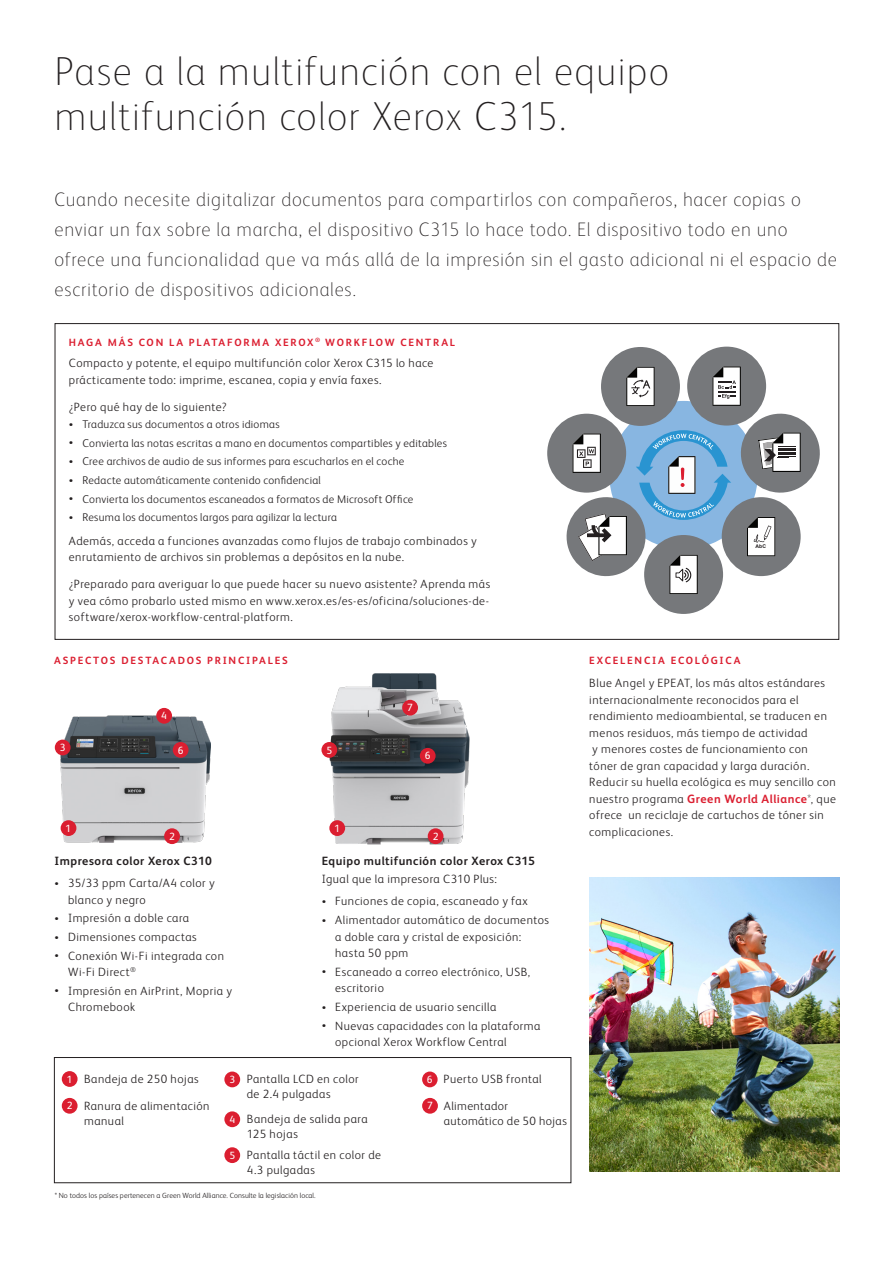
<style>
.page{position:relative;width:893px;height:1263px;background:#fff}
.page>*{position:absolute;margin:0;border:0;box-sizing:border-box;transform-origin:0 0}
.Header_Inside_Spread{font:100 40.5px/45px "Xerox Sans";letter-spacing:.03em;color:#231f20}
.Intro{font:100 19.5px/30px "Xerox Sans";letter-spacing:.035em;color:#231f20}
.Body_Text{font:300 12px/16.5px "Xerox Sans";letter-spacing:.045em;color:#231f20}
.Body_Text___Bullet_Less_Space_Below{font:300 12px/15px "Xerox Sans";letter-spacing:.04em;color:#231f20}
.Body_Text-2{font:700 12px "Xerox Sans";letter-spacing:.04em;color:#231f20}
.t1{font:300 11.25px "Xerox Sans";letter-spacing:.025em;color:#231f20}
.Body_Subhead{font:700 10.5px "Xerox Sans";letter-spacing:.17em;color:#db1e30}
.t2{font:10.5px "Xerox Sans";color:#fff}
.Legal{font:300 7.5px "Xerox Sans";letter-spacing:.01em;color:#231f20}
.t3{font:700 5.1px "Arial";color:#231f20}
.s1{font-size:9px}
.s2{font-weight:700;color:#db1e30}
.s3{font-weight:100}
</style>
<div class="page">
<img style="left:61px;top:707px;width:149px;height:138px">
<img style="left:329px;top:673px;width:141px;height:171px">
<div style="left:164px;top:828px;width:16px;height:16px;background:#db1e30;border-radius:50%"></div>
<div style="left:428px;top:828px;width:15px;height:16px;background:#db1e30;border-radius:50%"></div>
<div style="left:402px;top:700px;width:16px;height:15px;background:#db1e30;border-radius:50%"></div>
<div style="left:61px;top:820px;width:15px;height:16px;background:#db1e30;border-radius:50%"></div>
<div style="left:329px;top:820px;width:16px;height:16px;background:#db1e30;border-radius:50%"></div>
<div style="left:156px;top:708px;width:16px;height:16px;background:#db1e30;border-radius:50%"></div>
<div style="left:321px;top:742px;width:16px;height:16px;background:#db1e30;border-radius:50%"></div>
<div style="left:55px;top:740px;width:16px;height:15px;background:#db1e30;border-radius:50%"></div>
<div style="left:173px;top:742px;width:16px;height:16px;background:#db1e30;border-radius:50%"></div>
<div style="left:420px;top:748px;width:16px;height:16px;background:#db1e30;border-radius:50%"></div>
<div style="left:54px;top:1057px;width:517px;height:126px;border:1px solid #231f20"></div>
<div style="left:62px;top:1071px;width:16px;height:16px;background:#db1e30;border-radius:50%"></div>
<div style="left:62px;top:1098px;width:16px;height:16px;background:#db1e30;border-radius:50%"></div>
<div style="left:224px;top:1147px;width:16px;height:16px;background:#db1e30;border-radius:50%"></div>
<div style="left:224px;top:1071px;width:16px;height:16px;background:#db1e30;border-radius:50%"></div>
<div style="left:224px;top:1111px;width:16px;height:16px;background:#db1e30;border-radius:50%"></div>
<div style="left:422px;top:1098px;width:16px;height:16px;background:#db1e30;border-radius:50%"></div>
<div style="left:422px;top:1071px;width:16px;height:16px;background:#db1e30;border-radius:50%"></div>
<div style="left:601px;top:347px;width:79px;height:79px;background:#76787b;border-radius:50%"></div>
<div style="left:687px;top:347px;width:79px;height:79px;background:#76787b;border-radius:50%"></div>
<div style="left:547px;top:414px;width:79px;height:79px;background:#76787b;border-radius:50%"></div>
<div style="left:644px;top:535px;width:79px;height:79px;background:#76787b;border-radius:50%"></div>
<svg style="left:563px;top:366px;width:257px;height:228px"></svg>
<img style="left:589px;top:877px;width:250px;height:294px">
<p class="Header_Inside_Spread" style="left:55px;top:47px;width:616px">Pase a la multifunción con el equipo multifunción color Xerox C315.</p>
<p class="Intro" style="left:55px;top:184px;width:784px">Cuando necesite digitalizar documentos para compartirlos con compañeros, hacer copias o enviar un fax sobre la marcha, el dispositivo C315 lo hace todo. El dispositivo todo en uno ofrece una funcionalidad que va más allá de la impresión sin el gasto adicional ni el espacio de escritorio de dispositivos adicionales.</p>
<p class="Body_Subhead" style="left:69px;top:335px;width:388px">HAGA MÁS CON LA PLATAFORMA XEROX<sup>®</sup> WORKFLOW CENTRAL</p>
<p class="Body_Text" style="left:69px;top:354px;width:366px">Compacto y potente, el equipo multifunción color Xerox C315 lo hace prácticamente todo: imprime, escanea, copia y envía faxes.</p>
<p class="Body_Text" style="left:69px;top:398px;width:159px">¿Pero qué hay de lo siguiente?</p>
<p class="t1" style="left:69px;top:417px;width:212px"><span class="s1">•</span> Traduzca sus documentos a otros idiomas</p>
<p class="t1" style="left:69px;top:435px;width:380px"><span class="s1">•</span> Convierta las notas escritas a mano en documentos compartibles y editables</p>
<p class="t1" style="left:69px;top:454px;width:337px"><span class="s1">•</span> Cree archivos de audio de sus informes para escucharlos en el coche</p>
<p class="t1" style="left:69px;top:473px;width:253px"><span class="s1">•</span> Redacte automáticamente contenido confidencial</p>
<p class="t1" style="left:69px;top:491px;width:346px"><span class="s1">•</span> Convierta los documentos escaneados a formatos de Microsoft Office</p>
<p class="t1" style="left:69px;top:510px;width:270px"><span class="s1">•</span> Resuma los documentos largos para agilizar la lectura</p>
<p class="Body_Text" style="left:69px;top:532px;width:409px">Además, acceda a funciones avanzadas como flujos de trabajo combinados y enrutamiento de archivos sin problemas a depósitos en la nube.</p>
<p class="Body_Text" style="left:69px;top:575px;width:423px;text-align:justify">¿Preparado para averiguar lo que puede hacer su nuevo asistente? Aprenda más y vea cómo probarlo usted mismo en www.xerox.es/es-es/oficina/soluciones-de&shy;software/xerox-workflow-central-platform.</p>
<p class="Body_Subhead" style="left:54px;top:653px;width:235px">ASPECTOS DESTACADOS PRINCIPALES</p>
<p class="t2" style="left:161px;top:709px;width:7px">4</p>
<p class="t2" style="left:60px;top:740px;width:7px">3</p>
<p class="t2" style="left:178px;top:743px;width:7px">6</p>
<p class="t2" style="left:326px;top:743px;width:7px">5</p>
<p class="t2" style="left:407px;top:701px;width:7px">7</p>
<p class="t2" style="left:425px;top:749px;width:7px">6</p>
<p class="t2" style="left:66px;top:821px;width:7px">1</p>
<p class="t2" style="left:334px;top:821px;width:7px">1</p>
<p class="t2" style="left:169px;top:829px;width:7px">2</p>
<p class="t2" style="left:433px;top:829px;width:7px">2</p>
<p class="Body_Text-2" style="left:55px;top:853px;width:159px">Impresora color Xerox C310</p>
<p class="Body_Text" style="left:68px;top:874px;width:148px;text-indent:-14px"><span class="s1">•</span> 35/33 ppm Carta/A4 color y blanco y negro</p>
<p class="Body_Text" style="left:55px;top:909px;width:136px"><span class="s1">•</span> Impresión a doble cara</p>
<p class="Body_Text" style="left:55px;top:928px;width:144px"><span class="s1">•</span> Dimensiones compactas</p>
<p class="Body_Text" style="left:68px;top:947px;width:157px;text-indent:-14px"><span class="s1">•</span> Conexión Wi-Fi integrada con<br>Wi-Fi Direct<sup>®</sup></p>
<p class="Body_Text" style="left:68px;top:982px;width:165px;text-indent:-14px"><span class="s1">•</span> Impresión en AirPrint, Mopria y<br>Chromebook</p>
<p class="Body_Text-2" style="left:322px;top:853px;width:215px">Equipo multifunción color Xerox C315</p>
<p class="Body_Text" style="left:322px;top:870px;width:177px">Igual que la impresora C310 Plus:</p>
<p class="Body_Text" style="left:322px;top:892px;width:208px"><span class="s1">•</span> Funciones de copia, escaneado y fax</p>
<p class="Body_Text" style="left:335px;top:911px;width:215px;text-indent:-14px"><span class="s1">•</span> Alimentador automático de documentos a doble cara y cristal de exposición: hasta 50 ppm</p>
<p class="Body_Text" style="left:335px;top:963px;width:197px;text-indent:-14px"><span class="s1">•</span> Escaneado a correo electrónico, USB, escritorio</p>
<p class="Body_Text" style="left:322px;top:998px;width:176px"><span class="s1">•</span> Experiencia de usuario sencilla</p>
<p class="Body_Text" style="left:335px;top:1016px;width:207px;text-indent:-14px"><span class="s1">•</span> Nuevas capacidades con la plataforma opcional Xerox Workflow Central</p>
<p class="t2" style="left:67px;top:1072px;width:7px">1</p>
<p class="Body_Text___Bullet_Less_Space_Below" style="left:84px;top:1071px;width:116px">Bandeja de 250 hojas</p>
<p class="t2" style="left:67px;top:1099px;width:7px">2</p>
<p class="Body_Text___Bullet_Less_Space_Below" style="left:84px;top:1097px;width:127px">Ranura de alimentación manual</p>
<p class="t2" style="left:229px;top:1072px;width:7px">3</p>
<p class="Body_Text___Bullet_Less_Space_Below" style="left:247px;top:1071px;width:114px">Pantalla LCD en color de 2.4 pulgadas</p>
<p class="t2" style="left:229px;top:1112px;width:7px">4</p>
<p class="Body_Text___Bullet_Less_Space_Below" style="left:247px;top:1111px;width:122px">Bandeja de salida para<br>125 hojas</p>
<p class="t2" style="left:229px;top:1148px;width:7px">5</p>
<p class="Body_Text___Bullet_Less_Space_Below" style="left:247px;top:1147px;width:136px">Pantalla táctil en color de<br>4.3 pulgadas</p>
<p class="Legal" style="left:55px;top:1190px;width:262px">* No todos los países pertenecen a Green World Alliance. Consulte la legislación local.</p>
<p class="t2" style="left:427px;top:1072px;width:7px">6</p>
<p class="Body_Text___Bullet_Less_Space_Below" style="left:444px;top:1071px;width:100px">Puerto USB frontal</p>
<p class="t2" style="left:427px;top:1099px;width:7px">7</p>
<p class="Body_Text___Bullet_Less_Space_Below" style="left:444px;top:1097px;width:124px">Alimentador automático de 50 hojas</p>
<p class="t3" style="left:756px;top:542px;width:12px">AbC</p>
<p class="Body_Subhead" style="left:589px;top:653px;width:153px">EXCELENCIA ECOLÓGICA</p>
<p class="Body_Text" style="left:589px;top:674px;width:248px">Blue Angel y EPEAT, los más altos estándares internacionalmente reconocidos para el rendimiento medioambiental, se traducen en menos residuos, más tiempo de actividad<br>y menores costes de funcionamiento con<br>tóner de gran capacidad y larga duración.<br>Reducir su huella ecológica es muy sencillo con nuestro programa <span class="s2">Green World Alliance</span><span class="s3">*</span>, que ofrece un reciclaje de cartuchos de tóner sin complicaciones.</p>
</div>
